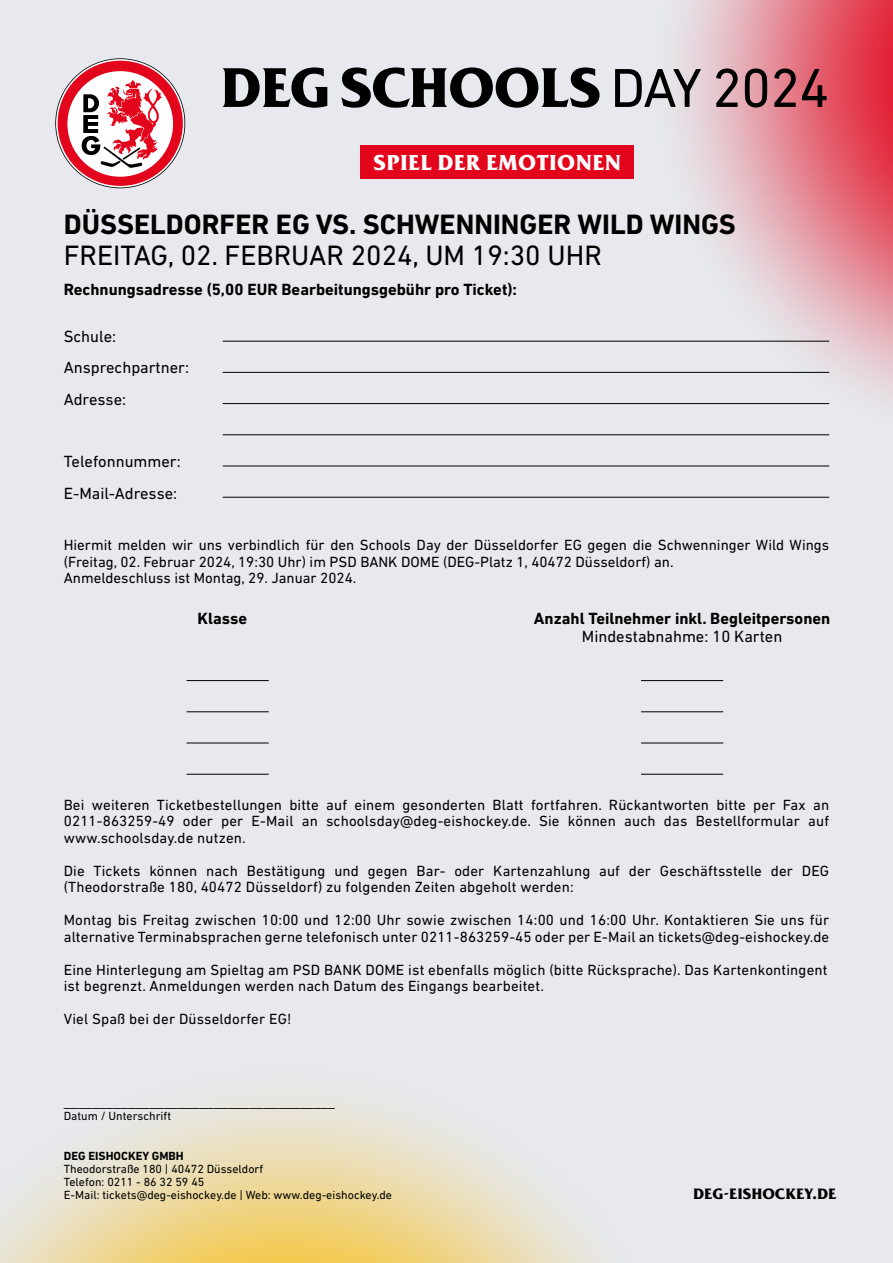
<style>
.page{position:relative;width:893px;height:1263px;background:#e7e9ee}
.page>*{position:absolute;margin:0;border:0;box-sizing:border-box;transform-origin:0 0}
.t1{font:700 55.65px "Friz Quadrata Pro";letter-spacing:-.02em;color:#000}
.t2{font:700 28.5px "DIN Next LT Pro";color:#000}
.t3{font:28.5px "DIN Next LT Pro";color:#000}
.t4{font:700 21.6px "Friz Quadrata Pro";letter-spacing:.02em;color:#fff}
.t5{font:700 16.5px "DIN Next LT Pro";color:#000}
.t6{font:16.5px/31.3px "DIN Next LT Pro";color:#000}
.t7{font:15px/16.5px "DIN Next LT Pro";letter-spacing:.01em;color:#000}
.t8{font:700 15px "Friz Quadrata Pro";color:#000}
.t9{font:12px/13.2px "DIN Next LT Pro";color:#000}
.t10{font:700 12px "DIN Next LT Pro";color:#000}
.s1{font-family:"DIN Next LT Pro";font-weight:400}
</style>
<div class="page">
<svg style="left:641px;top:0;width:252px;height:467px"></svg>
<svg style="left:0;top:1092px;width:606px;height:171px"></svg>
<svg style="left:55px;top:58px;width:130px;height:130px"></svg>
<hr style="left:186px;top:680px;width:83px;height:1px;background:#000">
<hr style="left:186px;top:743px;width:83px;height:1px;background:#000">
<hr style="left:186px;top:711px;width:83px;height:1px;background:#000">
<hr style="left:186px;top:774px;width:83px;height:1px;background:#000">
<hr style="left:641px;top:680px;width:82px;height:1px;background:#000">
<hr style="left:641px;top:743px;width:82px;height:1px;background:#000">
<hr style="left:641px;top:711px;width:82px;height:1px;background:#000">
<hr style="left:641px;top:774px;width:82px;height:1px;background:#000">
<hr style="left:223px;top:341px;width:606px;height:1px;background:#000">
<hr style="left:223px;top:403px;width:606px;height:1px;background:#000">
<hr style="left:223px;top:466px;width:606px;height:1px;background:#000">
<hr style="left:223px;top:434px;width:606px;height:1px;background:#000">
<hr style="left:223px;top:497px;width:606px;height:1px;background:#000">
<hr style="left:223px;top:372px;width:606px;height:1px;background:#000">
<div style="left:360px;top:146px;width:274px;height:33px;background:#e3051b"></div>
<h1 class="t1" style="left:220px;top:54px;width:610px">DEG SCHOOLS <span class="s1">DAY 2024</span></h1>
<h3 class="t4" style="left:373px;top:149px;width:249px">SPIEL DER EMOTIONEN</h3>
<h2 class="t2" style="left:64px;top:207px;width:674px">DÜSSELDORFER EG VS. SCHWENNINGER WILD WINGS</h2>
<h2 class="t3" style="left:64px;top:239px;width:540px">FREITAG, 02. FEBRUAR 2024, UM 19:30 UHR</h2>
<p class="t5" style="left:64px;top:279px;width:455px">Rechnungsadresse (5,00 EUR Bearbeitungsgebühr pro Ticket):</p>
<p class="t6" style="left:64px;top:320px;width:127px">Schule:<br>Ansprechpartner:<br>Adresse:</p>
<p class="t6" style="left:64px;top:446px;width:118px">Telefonnummer:<br>E-Mail-Adresse:</p>
<p class="t7" style="left:64px;top:536px;width:767px">Hiermit melden wir uns verbindlich für den Schools Day der Düsseldorfer EG gegen die Schwenninger Wild Wings (Freitag, 02. Februar 2024, 19:30 Uhr) im PSD BANK DOME (DEG-Platz 1, 40472 Düsseldorf) an.<br>Anmeldeschluss ist Montag, 29. Januar 2024.</p>
<p class="t5" style="left:198px;top:608px;width:51px">Klasse</p>
<p class="t5" style="left:534px;top:608px;width:298px">Anzahl Teilnehmer inkl. Begleitpersonen</p>
<p class="t6" style="left:582px;top:620px;width:202px">Mindestabnahme: 10 Karten</p>
<p class="t7" style="left:64px;top:796px;width:767px;text-align:justify">Bei weiteren Ticketbestellungen bitte auf einem gesonderten Blatt fortfahren. Rückantworten bitte per Fax an 0211-863259-49 oder per E-Mail an schoolsday@deg-eishockey.de. Sie können auch das Bestellformular auf www.schoolsday.de nutzen.</p>
<p class="t7" style="left:64px;top:862px;width:767px">Die Tickets können nach Bestätigung und gegen Bar- oder Kartenzahlung auf der Geschäftsstelle der DEG (Theodorstraße 180, 40472 Düsseldorf) zu folgenden Zeiten abgeholt werden:</p>
<p class="t7" style="left:64px;top:912px;width:767px">Montag bis Freitag zwischen 10:00 und 12:00 Uhr sowie zwischen 14:00 und 16:00 Uhr. Kontaktieren Sie uns für alternative Terminabsprachen gerne telefonisch unter 0211-863259-45 oder per E-Mail an tickets@deg-eishockey.de</p>
<p class="t7" style="left:64px;top:961px;width:765px">Eine Hinterlegung am Spieltag am PSD BANK DOME ist ebenfalls möglich (bitte Rücksprache). Das Kartenkontingent ist begrenzt. Anmeldungen werden nach Datum des Eingangs bearbeitet.</p>
<p class="t7" style="left:64px;top:1011px;width:229px">Viel Spaß bei der Düsseldorfer EG!</p>
<p class="t7" style="left:64px;top:1093px;width:273px">______________________________________</p>
<p class="t9" style="left:64px;top:1109px;width:109px">Datum / Unterschrift</p>
<p class="t10" style="left:64px;top:1148px;width:122px">DEG EISHOCKEY GMBH</p>
<p class="t9" style="left:64px;top:1162px;width:330px">Theodorstraße 180 | 40472 Düsseldorf<br>Telefon: 0211 - 86 32 59 45<br>E-Mail: tickets@deg-eishockey.de | Web: www.deg-eishockey.de</p>
<p class="t8" style="left:693px;top:1185px;width:145px">DEG-EISHOCKEY.DE</p>
</div>
